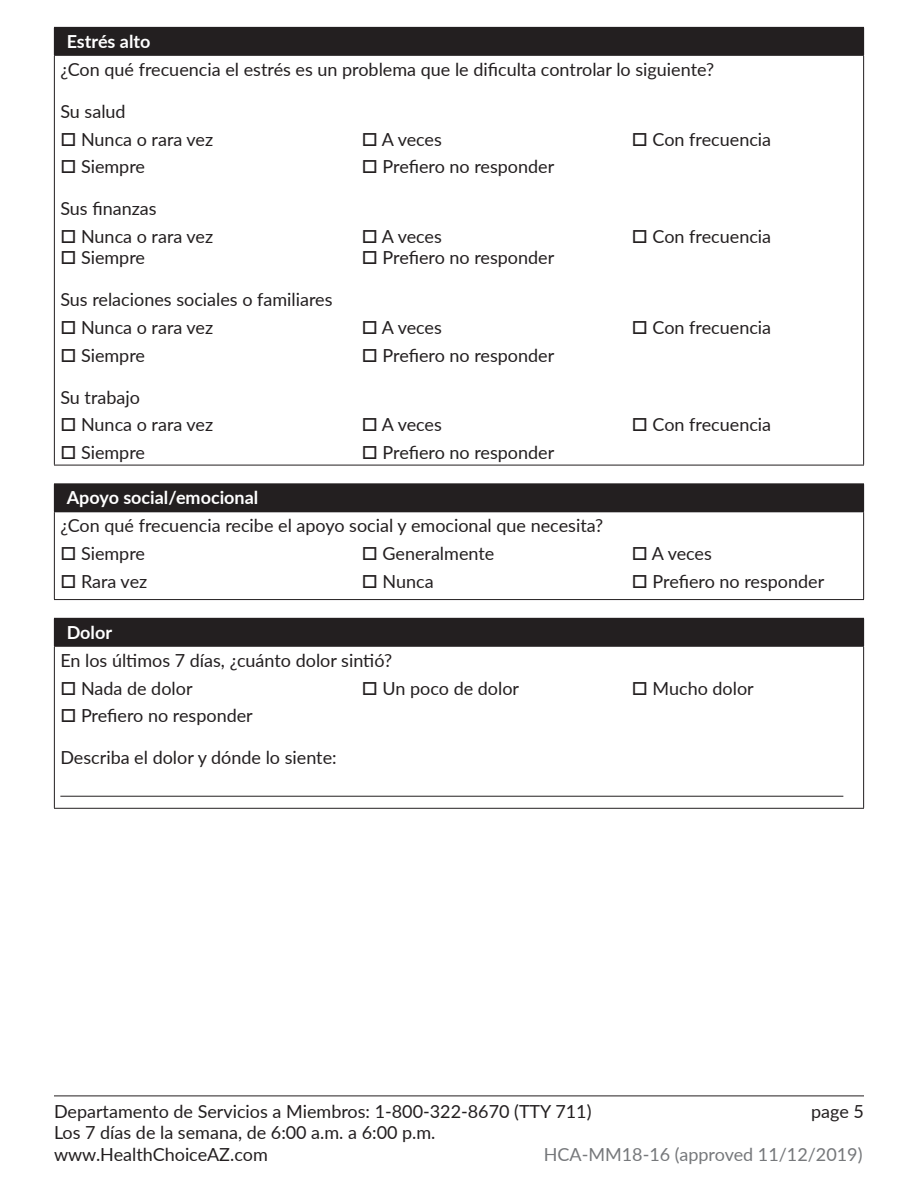
<style>
.page{position:relative;width:918px;height:1188px;background:#fff}
.page>*{position:absolute;margin:0;border:0;box-sizing:border-box;transform-origin:0 0}
.t1{font:18px/21.6px "Lato";color:#231f20}
.t2{font:700 18px "Lato";color:#fff}
.t3{font:18px "Lato";color:#76787b}
</style>
<div class="page">
<hr style="left:54px;top:1096px;width:810px;height:1px;background:#231f20">
<div style="left:54px;top:27px;width:810px;height:28px;background:#231f20"></div>
<hr style="left:54px;top:56px;width:1px;height:409px;background:#231f20">
<hr style="left:54px;top:55px;width:810px;height:1px;background:#231f20">
<hr style="left:863px;top:56px;width:1px;height:409px;background:#231f20">
<hr style="left:54px;top:465px;width:810px;height:1px;background:#231f20">
<div style="left:54px;top:484px;width:810px;height:28px;background:#231f20"></div>
<hr style="left:54px;top:483px;width:810px;height:1px;background:#231f20">
<hr style="left:54px;top:512px;width:1px;height:87px;background:#231f20">
<hr style="left:54px;top:599px;width:810px;height:1px;background:#231f20">
<hr style="left:863px;top:512px;width:1px;height:87px;background:#231f20">
<div style="left:54px;top:618px;width:810px;height:28px;background:#231f20"></div>
<hr style="left:54px;top:647px;width:1px;height:161px;background:#231f20">
<hr style="left:54px;top:646px;width:810px;height:1px;background:#231f20">
<hr style="left:54px;top:808px;width:810px;height:1px;background:#231f20">
<hr style="left:863px;top:647px;width:1px;height:161px;background:#231f20">
<hr style="left:60px;top:796px;width:783px;height:1px;background:#231f20">
<p class="t2" style="left:67px;top:28px;width:85px">Estrés alto</p>
<p class="t1" style="left:60px;top:58px;width:655px">¿Con qué frecuencia el estrés es un problema que le dificulta controlar lo siguiente?</p>
<p class="t1" style="left:60px;top:100px;width:67px">Su salud</p>
<p class="t1" style="left:60px;top:127px;width:154px">□ Nunca o rara vez</p>
<p class="t1" style="left:362px;top:127px;width:82px">□ A veces</p>
<p class="t1" style="left:632px;top:127px;width:141px">□ Con frecuencia</p>
<p class="t1" style="left:60px;top:155px;width:86px">□ Siempre</p>
<p class="t1" style="left:362px;top:155px;width:194px">□ Prefiero no responder</p>
<p class="t1" style="left:60px;top:197px;width:98px">Sus finanzas</p>
<p class="t1" style="left:60px;top:225px;width:154px">□ Nunca o rara vez</p>
<p class="t1" style="left:362px;top:225px;width:82px">□ A veces</p>
<p class="t1" style="left:632px;top:225px;width:141px">□ Con frecuencia</p>
<p class="t1" style="left:60px;top:246px;width:86px">□ Siempre</p>
<p class="t1" style="left:362px;top:246px;width:194px">□ Prefiero no responder</p>
<p class="t1" style="left:60px;top:288px;width:274px">Sus relaciones sociales o familiares</p>
<p class="t1" style="left:60px;top:316px;width:154px">□ Nunca o rara vez</p>
<p class="t1" style="left:362px;top:316px;width:82px">□ A veces</p>
<p class="t1" style="left:632px;top:316px;width:141px">□ Con frecuencia</p>
<p class="t1" style="left:60px;top:343px;width:86px">□ Siempre</p>
<p class="t1" style="left:362px;top:343px;width:194px">□ Prefiero no responder</p>
<p class="t1" style="left:60px;top:385px;width:81px">Su trabajo</p>
<p class="t1" style="left:60px;top:413px;width:154px">□ Nunca o rara vez</p>
<p class="t1" style="left:362px;top:413px;width:82px">□ A veces</p>
<p class="t1" style="left:632px;top:413px;width:141px">□ Con frecuencia</p>
<p class="t1" style="left:60px;top:441px;width:86px">□ Siempre</p>
<p class="t1" style="left:362px;top:441px;width:194px">□ Prefiero no responder</p>
<p class="t2" style="left:67px;top:485px;width:193px">Apoyo social/emocional</p>
<p class="t1" style="left:60px;top:514px;width:545px">¿Con qué frecuencia recibe el apoyo social y emocional que necesita?</p>
<p class="t1" style="left:60px;top:542px;width:86px">□ Siempre</p>
<p class="t1" style="left:362px;top:542px;width:134px">□ Generalmente</p>
<p class="t1" style="left:632px;top:542px;width:82px">□ A veces</p>
<p class="t1" style="left:60px;top:570px;width:88px">□ Rara vez</p>
<p class="t1" style="left:362px;top:570px;width:73px">□ Nunca</p>
<p class="t1" style="left:632px;top:570px;width:194px">□ Prefiero no responder</p>
<p class="t2" style="left:67px;top:619px;width:47px">Dolor</p>
<p class="t1" style="left:60px;top:649px;width:333px">En los últimos 7 días, ¿cuánto dolor sintió?</p>
<p class="t1" style="left:60px;top:676px;width:134px">□ Nada de dolor</p>
<p class="t1" style="left:362px;top:676px;width:159px">□ Un poco de dolor</p>
<p class="t1" style="left:632px;top:676px;width:123px">□ Mucho dolor</p>
<p class="t1" style="left:60px;top:704px;width:194px">□ Prefiero no responder</p>
<p class="t1" style="left:60px;top:746px;width:278px">Describa el dolor y dónde lo siente:</p>
<p class="t1" style="left:54px;top:1100px;width:539px">Departamento de Servicios a Miembros: 1-800-322-8670 (TTY 711)</p>
<p class="t1" style="left:811px;top:1100px;width:54px">page 5</p>
<p class="t1" style="left:54px;top:1121px;width:383px">Los 7 días de la semana, de 6:00 a.m. a 6:00 p.m. www.HealthChoiceAZ.com</p>
<p class="t3" style="left:544px;top:1142px;width:320px">HCA-MM18-16 (approved 11/12/2019)</p>
</div>
